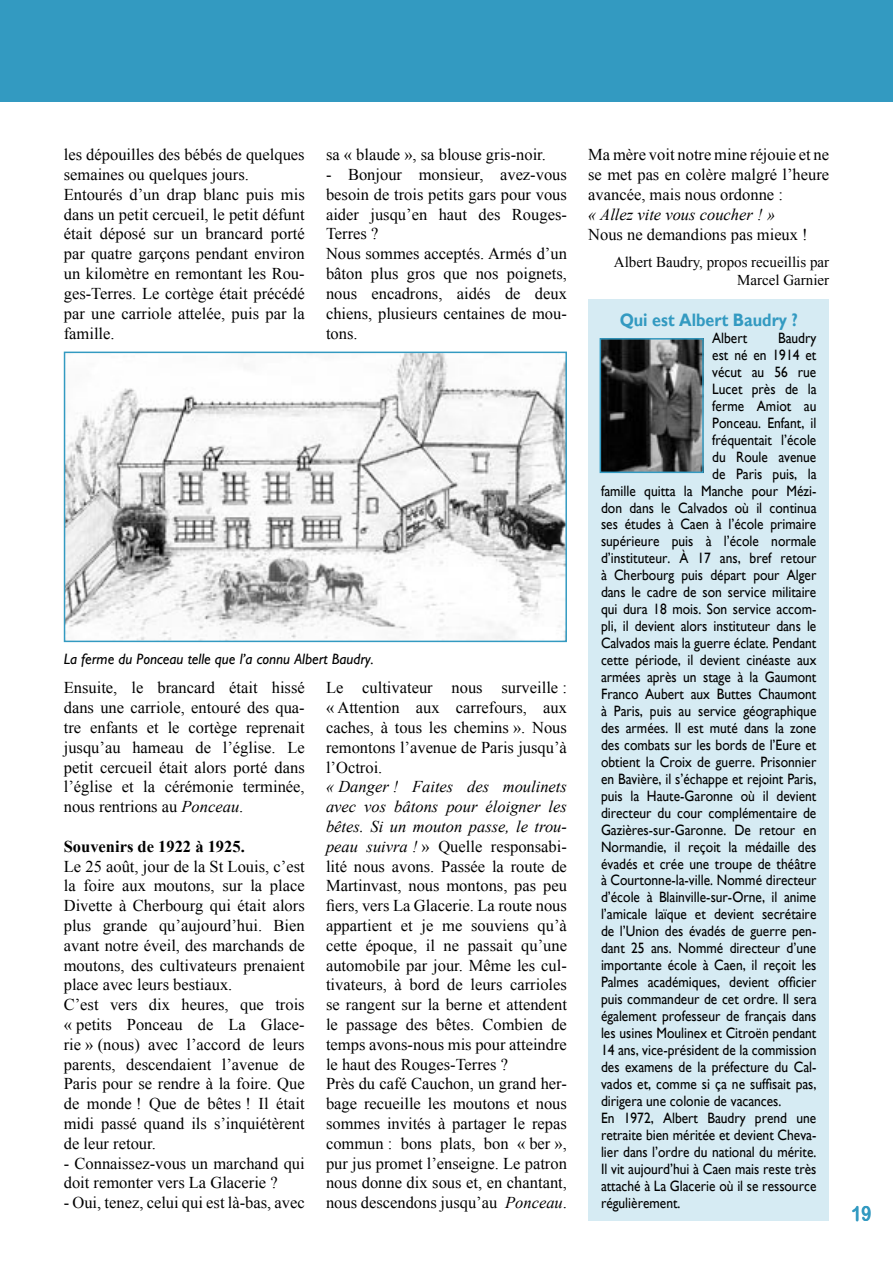
<style>
.page{position:relative;width:893px;height:1263px;background:#fff}
.page>*{position:absolute;margin:0;border:0;box-sizing:border-box;transform-origin:0 0}
.t1{font:21px "Arial Rounded MT Bold";color:#339ac1;scale:.8 1}
.SOURCE{font:700 18px "Gill Sans";color:#339ac1;scale:.9 1}
.Corps_de_texte{font:16.5px/19.8px "Times New Roman";color:#000;text-align:justify}
.t2{font:italic 16.5px "Times New Roman";color:#000}
.t3{font:700 16.5px "Times New Roman";color:#000}
.t4{font:15px/17px "Gill Sans";color:#000;text-align:justify;scale:.9 1}
.t5{font:15px/18px "Times New Roman";color:#000;text-align:right}
.Légende{font:italic 15px "Gill Sans";color:#000}
.s1{font-style:italic}
</style>
<div class="page">
<img style="left:67px;top:355px;width:497px;height:284px">
<div style="left:64px;top:352px;width:503px;height:290px;border:2px solid #339ac1"></div>
<div style="left:0;top:0;width:893px;height:102px;background:#339ac1"></div>
<div style="left:588px;top:299px;width:241px;height:921px;background:#d6ebf3"></div>
<img style="left:603px;top:341px;width:98px;height:129px">
<div style="left:600px;top:338px;width:104px;height:135px;border:2px solid #339ac1"></div>
<p class="Corps_de_texte" style="left:64px;top:145px;width:242px">les dépouilles des bébés de quelques semaines ou quelques jours.</p>
<p class="Corps_de_texte" style="left:64px;top:184px;width:242px">Entourés d’un drap blanc puis mis dans un petit cercueil, le petit défunt était déposé sur un brancard porté par quatre garçons pendant environ un kilomètre en remontant les Rou&shy;ges-Terres. Le cortège était précédé par une carriole attelée, puis par la famille.</p>
<p class="Corps_de_texte" style="left:326px;top:145px;width:221px">sa « blaude », sa blouse gris-noir.</p>
<p class="Corps_de_texte" style="left:326px;top:164px;width:242px">- Bonjour monsieur, avez-vous besoin de trois petits gars pour vous aider jusqu’en haut des Rouges-Terres ?</p>
<p class="Corps_de_texte" style="left:326px;top:244px;width:242px">Nous sommes acceptés. Armés d’un bâton plus gros que nos poignets, nous encadrons, aidés de deux chiens, plusieurs centaines de mou&shy;tons.</p>
<p class="Légende" style="left:64px;top:650px;width:312px">La ferme du Ponceau telle que l’a connu Albert Baudry.</p>
<p class="Corps_de_texte" style="left:64px;top:678px;width:242px">Ensuite, le brancard était hissé dans une carriole, entouré des qua&shy;tre enfants et le cortège reprenait jusqu’au hameau de l’église. Le petit cercueil était alors porté dans l’église et la cérémonie terminée, nous rentrions au <span class="s1">Ponceau</span>.</p>
<p class="t3" style="left:64px;top:835px;width:183px">Souvenirs de 1922 à 1925.</p>
<p class="Corps_de_texte" style="left:64px;top:856px;width:242px">Le 25 août, jour de la St Louis, c’est la foire aux moutons, sur la place Divette à Cherbourg qui était alors plus grande qu’aujourd’hui. Bien avant notre éveil, des marchands de moutons, des cultivateurs prenaient place avec leurs bestiaux.</p>
<p class="Corps_de_texte" style="left:64px;top:994px;width:242px">C’est vers dix heures, que trois « petits Ponceau de La Glace&shy;rie » (nous) avec l’accord de leurs parents, descendaient l’avenue de Paris pour se rendre à la foire. Que de monde ! Que de bêtes ! Il était midi passé quand ils s’inquiétèrent de leur retour.</p>
<p class="Corps_de_texte" style="left:64px;top:1153px;width:242px">- Connaissez-vous un marchand qui doit remonter vers La Glacerie ?</p>
<p class="Corps_de_texte" style="left:64px;top:1192px;width:242px">- Oui, tenez, celui qui est là-bas, avec</p>
<p class="Corps_de_texte" style="left:326px;top:678px;width:242px">Le cultivateur nous surveille : « Attention aux carrefours, aux caches, à tous les chemins ». Nous remontons l’avenue de Paris jusqu’à l’Octroi.</p>
<p class="Corps_de_texte" style="left:326px;top:777px;width:242px"><span class="s1">« Danger ! Faites des moulinets avec vos bâtons pour éloigner les bêtes. Si un mouton passe, le trou&shy;peau suivra !</span> » Quelle responsabi&shy;lité nous avons. Passée la route de Martinvast, nous montons, pas peu fiers, vers La Glacerie. La route nous appartient et je me souviens qu’à cette époque, il ne passait qu’une automobile par jour. Même les cul&shy;tivateurs, à bord de leurs carrioles se rangent sur la berne et attendent le passage des bêtes. Combien de temps avons-nous mis pour atteindre le haut des Rouges-Terres ?</p>
<p class="Corps_de_texte" style="left:326px;top:1074px;width:242px">Près du café Cauchon, un grand her&shy;bage recueille les moutons et nous sommes invités à partager le repas commun : bons plats, bon « ber », pur jus promet l’enseigne. Le patron nous donne dix sous et, en chantant, nous descendons jusqu’au <span class="s1">Ponceau</span>.</p>
<p class="Corps_de_texte" style="left:588px;top:145px;width:242px">Ma mère voit notre mine réjouie et ne se met pas en colère malgré l’heure avancée, mais nous ordonne :</p>
<p class="t2" style="left:588px;top:203px;width:188px">« Allez vite vous coucher ! »</p>
<p class="Corps_de_texte" style="left:588px;top:224px;width:221px">Nous ne demandions pas mieux !</p>
<p class="t5" style="left:614px;top:252px;width:217px">Albert Baudry, propos recueillis par<br>Marcel Garnier</p>
<p class="SOURCE" style="left:620px;top:309px;width:199px">Qui est Albert Baudry ?</p>
<p class="t4" style="left:712px;top:329px;width:40px">Albert</p>
<p class="t4" style="left:778px;top:329px;width:44px">Baudry</p>
<p class="t4" style="left:712px;top:346px;width:117px">est né en 1914 et</p>
<p class="t4" style="left:712px;top:363px;width:117px">vécut au 56 rue</p>
<p class="t4" style="left:712px;top:380px;width:117px">Lucet près de la</p>
<p class="t4" style="left:712px;top:397px;width:117px">ferme Amiot au</p>
<p class="t4" style="left:712px;top:414px;width:117px">Ponceau. Enfant, il</p>
<p class="t4" style="left:712px;top:431px;width:117px">fréquentait l’école</p>
<p class="t4" style="left:712px;top:448px;width:117px">du Roule avenue</p>
<p class="t4" style="left:712px;top:465px;width:117px">de Paris puis, la</p>
<p class="t4" style="left:601px;top:482px;width:241px">famille quitta la Manche pour Mézi-</p>
<p class="t4" style="left:601px;top:499px;width:241px">don dans le Calvados où il continua</p>
<p class="t4" style="left:601px;top:516px;width:241px">ses études à Caen à l’école primaire</p>
<p class="t4" style="left:601px;top:533px;width:241px">supérieure puis à l’école normale</p>
<p class="t4" style="left:601px;top:550px;width:241px">d’instituteur. À 17 ans, bref retour</p>
<p class="t4" style="left:601px;top:567px;width:241px">à Cherbourg puis départ pour Alger</p>
<p class="t4" style="left:601px;top:584px;width:241px">dans le cadre de son service militaire</p>
<p class="t4" style="left:601px;top:601px;width:241px">qui dura 18 mois. Son service accom-</p>
<p class="t4" style="left:601px;top:618px;width:241px">pli, il devient alors instituteur dans le</p>
<p class="t4" style="left:601px;top:635px;width:241px">Calvados mais la guerre éclate. Pendant</p>
<p class="t4" style="left:601px;top:652px;width:241px">cette période, il devient cinéaste aux</p>
<p class="t4" style="left:601px;top:668px;width:241px">armées après un stage à la Gaumont</p>
<p class="t4" style="left:601px;top:685px;width:241px">Franco Aubert aux Buttes Chaumont</p>
<p class="t4" style="left:601px;top:702px;width:241px">à Paris, puis au service géographique</p>
<p class="t4" style="left:601px;top:719px;width:241px">des armées. Il est muté dans la zone</p>
<p class="t4" style="left:601px;top:736px;width:241px">des combats sur les bords de l’Eure et</p>
<p class="t4" style="left:601px;top:753px;width:241px">obtient la Croix de guerre. Prisonnier</p>
<p class="t4" style="left:601px;top:770px;width:241px">en Bavière, il s’échappe et rejoint Paris,</p>
<p class="t4" style="left:601px;top:787px;width:241px">puis la Haute-Garonne où il devient</p>
<p class="t4" style="left:601px;top:804px;width:241px">directeur du cour complémentaire de</p>
<p class="t4" style="left:601px;top:821px;width:241px">Gazières-sur-Garonne. De retour en</p>
<p class="t4" style="left:601px;top:838px;width:241px">Normandie, il reçoit la médaille des</p>
<p class="t4" style="left:601px;top:855px;width:241px">évadés et crée une troupe de théâtre</p>
<p class="t4" style="left:601px;top:872px;width:241px">à Courtonne-la-ville. Nommé directeur</p>
<p class="t4" style="left:601px;top:889px;width:241px">d’école à Blainville-sur-Orne, il anime</p>
<p class="t4" style="left:601px;top:906px;width:241px">l’amicale laïque et devient secrétaire</p>
<p class="t4" style="left:601px;top:923px;width:241px">de l’Union des évadés de guerre pen-</p>
<p class="t4" style="left:601px;top:940px;width:241px">dant 25 ans. Nommé directeur d’une</p>
<p class="t4" style="left:601px;top:957px;width:241px">importante école à Caen, il reçoit les</p>
<p class="t4" style="left:601px;top:974px;width:241px">Palmes académiques, devient officier</p>
<p class="t4" style="left:601px;top:991px;width:241px">puis commandeur de cet ordre. Il sera</p>
<p class="t4" style="left:601px;top:1007px;width:241px">également professeur de français dans</p>
<p class="t4" style="left:601px;top:1024px;width:241px">les usines Moulinex et Citroën pendant</p>
<p class="t4" style="left:601px;top:1041px;width:241px">14 ans, vice-président de la commission</p>
<p class="t4" style="left:601px;top:1058px;width:241px">des examens de la préfecture du Cal-</p>
<p class="t4" style="left:601px;top:1075px;width:241px">vados et, comme si ça ne suffisait pas,</p>
<p class="t4" style="left:601px;top:1092px;width:202px">dirigera une colonie de vacances.</p>
<p class="t4" style="left:601px;top:1109px;width:241px">En 1972, Albert Baudry prend une retraite bien méritée et devient Cheva&shy;lier dans l’ordre du national du mérite.<br>Il vit aujourd’hui à Caen mais reste très attaché à La Glacerie où il se ressource régulièrement.</p>
<p class="t1" style="left:851px;top:1201px;width:26px">19</p>
</div>
